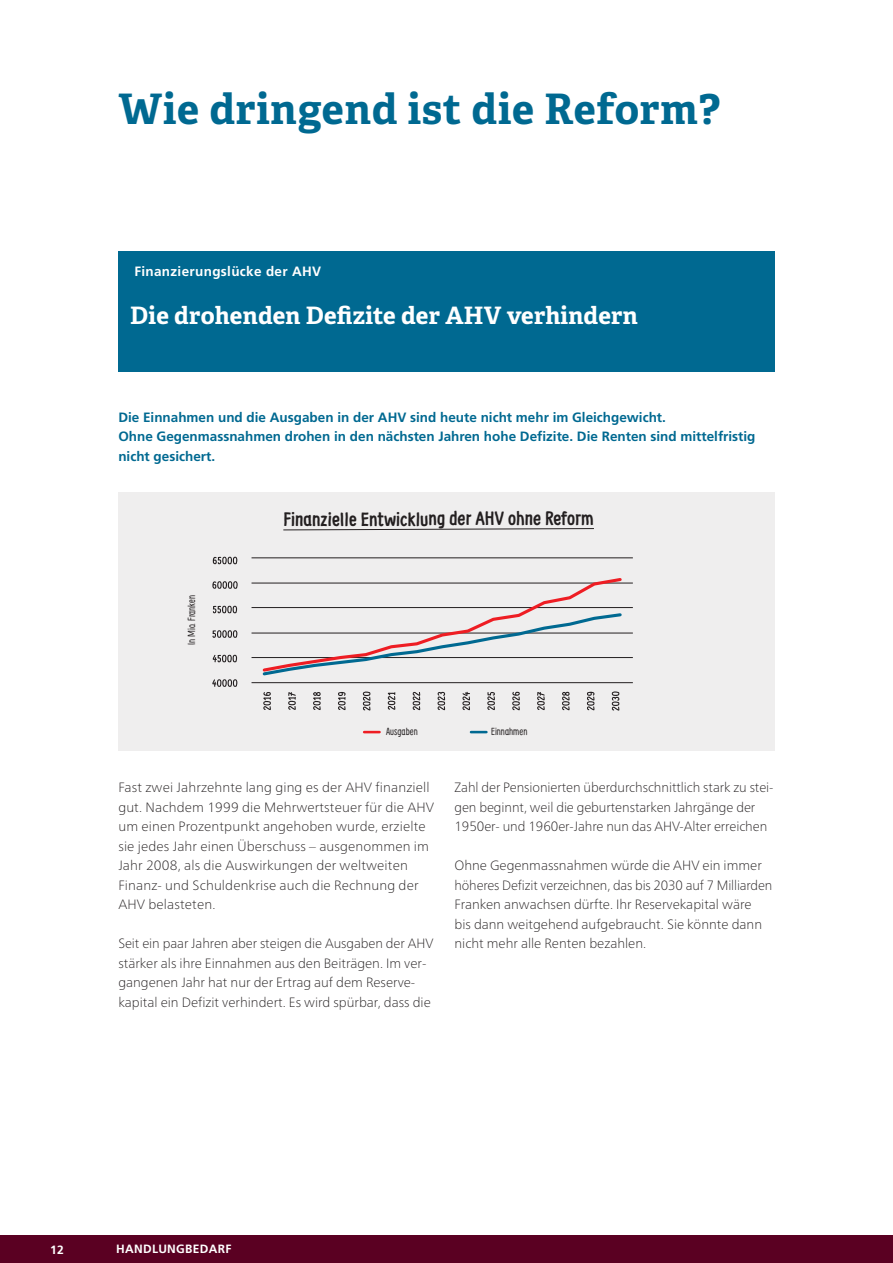
<style>
.page{position:relative;width:893px;height:1263px;background:#fff}
.page>*{position:absolute;margin:0;border:0;box-sizing:border-box;transform-origin:0 0}
.t1{font:700 42px "Adelle";letter-spacing:.02em;color:#006991}
.t2{font:700 24px "Adelle";letter-spacing:.01em;color:#fff}
.t3{font:700 19.2px "Supernettcn";letter-spacing:-.005em;color:#231f20}
.t4{font:100 13.5px/19.5px "Frutiger Neue LT Pro";color:#231f20}
.t5{font:700 13.5px/19.5px "Frutiger";color:#006991}
.t6{font:700 13.5px "Frutiger";letter-spacing:.025em;color:#fff}
.t7{font:700 12px "Frutiger";letter-spacing:.025em;color:#fff}
.t8{font:10.2px "Supernettcn";color:#231f20}
</style>
<div class="page">
<div style="left:118px;top:492px;width:657px;height:258px;background:#efeeee"></div>
<hr style="left:252px;top:557px;width:381px;height:1px;background:#231f20">
<hr style="left:252px;top:583px;width:381px;height:1px;background:#231f20">
<hr style="left:252px;top:607px;width:381px;height:1px;background:#231f20">
<hr style="left:252px;top:633px;width:381px;height:1px;background:#231f20">
<hr style="left:252px;top:657px;width:381px;height:1px;background:#231f20">
<hr style="left:252px;top:682px;width:381px;height:1px;background:#231f20">
<svg style="left:261px;top:578px;width:363px;height:98px"></svg>
<svg style="left:212px;top:679px;width:25px;height:8px"></svg>
<svg style="left:213px;top:655px;width:24px;height:7px"></svg>
<svg style="left:212px;top:630px;width:25px;height:8px"></svg>
<svg style="left:213px;top:606px;width:24px;height:7px"></svg>
<svg style="left:212px;top:581px;width:26px;height:8px"></svg>
<svg style="left:213px;top:557px;width:24px;height:7px"></svg>
<svg style="left:263px;top:692px;width:8px;height:18px"></svg>
<svg style="left:288px;top:692px;width:8px;height:18px"></svg>
<svg style="left:313px;top:692px;width:8px;height:18px"></svg>
<svg style="left:338px;top:692px;width:8px;height:18px"></svg>
<svg style="left:363px;top:691px;width:7px;height:19px"></svg>
<svg style="left:388px;top:692px;width:7px;height:18px"></svg>
<svg style="left:413px;top:692px;width:7px;height:18px"></svg>
<svg style="left:437px;top:692px;width:8px;height:18px"></svg>
<svg style="left:462px;top:692px;width:8px;height:18px"></svg>
<svg style="left:487px;top:692px;width:8px;height:18px"></svg>
<svg style="left:512px;top:692px;width:8px;height:18px"></svg>
<svg style="left:537px;top:692px;width:8px;height:18px"></svg>
<svg style="left:562px;top:692px;width:8px;height:18px"></svg>
<svg style="left:587px;top:692px;width:7px;height:18px"></svg>
<svg style="left:612px;top:691px;width:7px;height:19px"></svg>
<svg style="left:364px;top:731px;width:16px;height:2px"></svg>
<svg style="left:471px;top:731px;width:15px;height:2px"></svg>
<svg style="left:283px;top:528px;width:311px;height:3px"></svg>
<div style="left:118px;top:251px;width:657px;height:121px;background:#006991"></div>
<div style="left:0;top:1235px;width:893px;height:28px;background:#5a0022"></div>
<h1 class="t1" style="left:118px;top:83px;width:603px">Wie dringend ist die Reform?</h1>
<p class="t6" style="left:134px;top:263px;width:188px">Finanzierungslücke der AHV</p>
<h2 class="t2" style="left:130px;top:300px;width:509px">Die drohenden Defizite der AHV verhindern</h2>
<p class="t5" style="left:118px;top:407px;width:639px">Die Einnahmen und die Ausgaben in der AHV sind heute nicht mehr im Gleichgewicht.<br>Ohne Gegenmassnahmen drohen in den nächsten Jahren hohe Defizite. Die Renten sind mittelfristig nicht gesichert.</p>
<p class="t8" style="left:185px;top:645px;width:52px;rotate:-90deg">In Mio. Franken</p>
<h3 class="t3" style="left:283px;top:506px;width:312px">Finanzielle Entwicklung der AHV ohne Reform</h3>
<p class="t8" style="left:386px;top:724px;width:33px">Ausgaben</p>
<p class="t8" style="left:491px;top:724px;width:38px">Einnahmen</p>
<p class="t4" style="left:118px;top:778px;width:317px">Fast zwei Jahrzehnte lang ging es der AHV finanziell gut. Nachdem 1999 die Mehrwertsteuer für die AHV um einen Prozentpunkt angehoben wurde, erzielte sie jedes Jahr einen Überschuss – ausgenommen im Jahr 2008, als die Auswirkungen der weltweiten Finanz- und Schuldenkrise auch die Rechnung der AHV belasteten.</p>
<p class="t4" style="left:118px;top:934px;width:317px">Seit ein paar Jahren aber steigen die Ausgaben der AHV stärker als ihre Einnahmen aus den Beiträgen. Im ver&shy;gangenen Jahr hat nur der Ertrag auf dem Reserve&shy;kapital ein Defizit verhindert. Es wird spürbar, dass die</p>
<p class="t4" style="left:454px;top:778px;width:321px">Zahl der Pensionierten überdurchschnittlich stark zu stei&shy;gen beginnt, weil die geburtenstarken Jahrgänge der<br>1950er- und 1960er-Jahre nun das AHV-Alter erreichen</p>
<p class="t4" style="left:454px;top:856px;width:319px">Ohne Gegenmassnahmen würde die AHV ein immer höheres Defizit verzeichnen, das bis 2030 auf 7 Milliarden Franken anwachsen dürfte. Ihr Reservekapital wäre<br>bis dann weitgehend aufgebraucht. Sie könnte dann nicht mehr alle Renten bezahlen.</p>
<p class="t7" style="left:50px;top:1243px;width:15px">12</p>
<p class="t7" style="left:116px;top:1241px;width:117px">HANDLUNGBEDARF</p>
</div>
